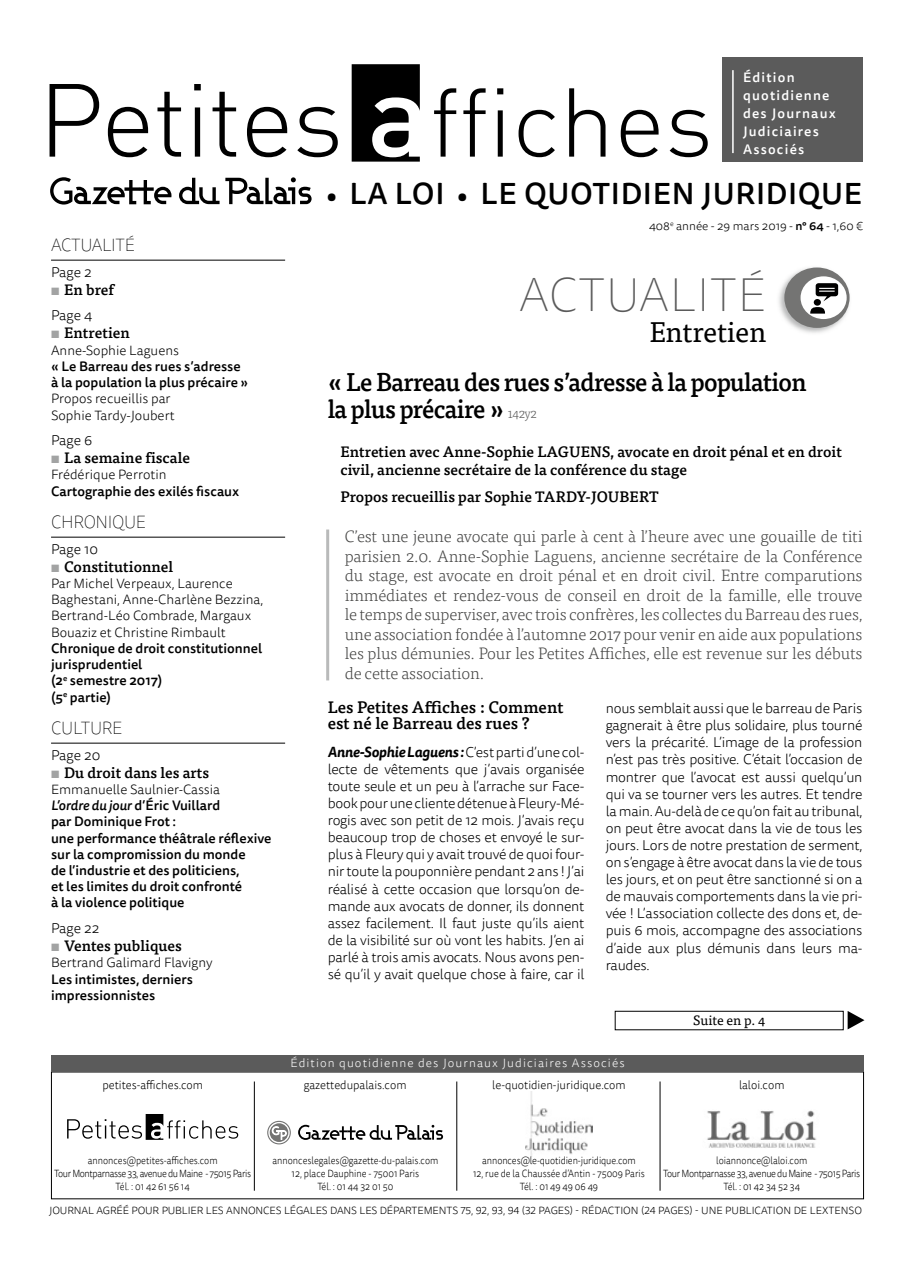
<style>
.page{position:relative;width:915px;height:1263px;background:#fff}
.page>*{position:absolute;margin:0;border:0;box-sizing:border-box;transform-origin:0 0}
.t1{font:100 48px "Tisa Sans OT";letter-spacing:.01em;color:#5b5b5b}
.t2{font:500 30px "Tisa Sans OT";letter-spacing:.02em;color:#000}
.t3{font:28.5px "Tisa OT";letter-spacing:-.01em;color:#000}
.t4{font:500 25.5px/27px "Tisa OT";letter-spacing:-.03em;color:#000;scale:.95 1}
.t5{font:100 18px "Tisa Sans OT";letter-spacing:-.02em;color:#000;scale:.95 1}
.t6{font:300 16.5px/19.5px "Tisa OT";letter-spacing:-.01em;color:#444443;text-align:justify}
.t7{font:500 16.5px/16.5px "Tisa OT";color:#000}
.t8{font:500 15px/18px "Tisa OT";color:#000}
.t9{font:300 14.25px/17.1px "Tisa Sans OT";letter-spacing:-.015em;color:#000;text-align:justify}
.t10{font:500 13.5px/16.2px "Tisa Sans OT";color:#000}
.t11{font:300 13.5px/16.2px "Tisa Sans OT";color:#000}
.t12{font:500 13.5px/18px "Tisa Sans OT";letter-spacing:.09em;color:#fff}
.t13{font:13.5px "Tisa OT";color:#000}
.t14{font:300 12px "Tisa Sans OT";color:#000;scale:.95 1}
.t15{font:300 12px "Tisa Sans OT";letter-spacing:.09em;color:#fff}
.t16{font:300 12px "Tisa Sans OT";color:#000}
.t17{font:300 10.5px/12.6px "Tisa Sans OT";letter-spacing:-.04em;color:#000;text-align:center;scale:.88 1}
.t18{font:300 10.5px/12.6px "Tisa Sans OT";letter-spacing:-.01em;color:#000;text-align:center;scale:.88 1}
.t19{font:300 10.5px "Tisa Sans OT";letter-spacing:-.01em;color:#000}
.s1{font-weight:700;color:#a2a3a3}
.s2{font-weight:300}
.s3{font-style:italic}
.s4{font-size:27px}
.s5{font-weight:500}
.s6{font-weight:300;font-size:13.5px;color:#5b5b5b}
.s7{font-weight:700;font-style:italic}
</style>
<div class="page">
<div style="left:721px;top:58px;width:140px;height:104px;background:#5b5b5b"></div>
<hr style="left:732px;top:70px;width:1px;height:83px;background:#fff">
<svg style="left:50px;top:84px;width:49px;height:73px"></svg>
<svg style="left:108px;top:107px;width:40px;height:50px"></svg>
<svg style="left:157px;top:92px;width:24px;height:65px"></svg>
<svg style="left:194px;top:84px;width:7px;height:73px"></svg>
<svg style="left:212px;top:92px;width:24px;height:65px"></svg>
<svg style="left:247px;top:107px;width:40px;height:50px"></svg>
<svg style="left:297px;top:107px;width:40px;height:50px"></svg>
<svg style="left:351px;top:64px;width:68px;height:98px"></svg>
<svg style="left:434px;top:88px;width:22px;height:69px"></svg>
<svg style="left:463px;top:88px;width:22px;height:69px"></svg>
<svg style="left:497px;top:88px;width:6px;height:69px"></svg>
<svg style="left:518px;top:110px;width:36px;height:47px"></svg>
<svg style="left:569px;top:88px;width:36px;height:69px"></svg>
<svg style="left:620px;top:110px;width:38px;height:47px"></svg>
<svg style="left:669px;top:110px;width:38px;height:47px"></svg>
<svg style="left:50px;top:177px;width:121px;height:28px"></svg>
<svg style="left:179px;top:178px;width:40px;height:26px"></svg>
<svg style="left:225px;top:177px;width:86px;height:27px"></svg>
<img style="left:525px;top:1091px;width:67px;height:65px">
<svg style="left:67px;top:1114px;width:171px;height:26px"></svg>
<img style="left:707px;top:1110px;width:110px;height:38px">
<hr style="left:659px;top:1081px;width:1px;height:110px;background:#000">
<hr style="left:456px;top:1081px;width:1px;height:110px;background:#000">
<hr style="left:254px;top:1081px;width:1px;height:110px;background:#000">
<svg style="left:269px;top:1123px;width:19px;height:19px"></svg>
<svg style="left:298px;top:1125px;width:145px;height:15px"></svg>
<svg style="left:271px;top:1126px;width:16px;height:14px"></svg>
<div style="left:267px;top:1121px;width:24px;height:23px;border:1px solid #747473;border-radius:50%"></div>
<div style="left:51px;top:1055px;width:812px;height:16px;background:#5b5b5b"></div>
<div style="left:614px;top:1011px;width:229px;height:19px;border:1px solid #000"></div>
<svg style="left:847px;top:1011px;width:17px;height:18px"></svg>
<hr style="left:51px;top:260px;width:234px;height:1px;background:#000">
<hr style="left:51px;top:537px;width:234px;height:1px;background:#000">
<hr style="left:51px;top:743px;width:234px;height:1px;background:#000">
<img style="left:779px;top:268px;width:71px;height:65px">
<div style="left:784px;top:267px;width:65px;height:61px;background:#747473;border-radius:50%"></div>
<div style="left:800px;top:276px;width:46px;height:43px;background:#fff;border-radius:50%"></div>
<svg style="left:810px;top:307px;width:14px;height:7px"></svg>
<div style="left:813px;top:299px;width:7px;height:7px;background:#000;border-radius:50%"></div>
<svg style="left:815px;top:283px;width:22px;height:18px"></svg>
<hr style="left:326px;top:529px;width:3px;height:151px;background:#b9baba">
<p class="t5" style="left:51px;top:235px;width:63px">ACTUALITÉ</p>
<p class="t9" style="left:51px;top:264px;width:42px">Page 2</p>
<p class="t8" style="left:51px;top:281px;width:64px"><span class="s1">▪</span> En bref</p>
<p class="t9" style="left:51px;top:308px;width:43px">Page 4</p>
<p class="t8" style="left:51px;top:324px;width:80px"><span class="s1">▪</span> Entretien</p>
<p class="t11" style="left:51px;top:343px;width:129px">Anne-Sophie Laguens</p>
<p class="t10" style="left:51px;top:359px;width:199px">« Le Barreau des rues s’adresse à la population la plus précaire »</p>
<p class="t11" style="left:51px;top:391px;width:125px">Propos recueillis par<br>Sophie Tardy-Joubert</p>
<p class="t9" style="left:51px;top:432px;width:43px">Page 6</p>
<p class="t8" style="left:51px;top:449px;width:140px"><span class="s1">▪</span> La semaine fiscale</p>
<p class="t11" style="left:51px;top:467px;width:117px">Frédérique Perrotin</p>
<p class="t10" style="left:51px;top:483px;width:189px">Cartographie des exilés fiscaux</p>
<p class="t5" style="left:51px;top:512px;width:101px">CHRONIQU E</p>
<p class="t9" style="left:51px;top:541px;width:48px">Page 10</p>
<p class="t8" style="left:51px;top:558px;width:124px"><span class="s1">▪</span> Constitutionnel</p>
<p class="t11" style="left:51px;top:576px;width:214px">Par Michel Verpeaux, Laurence Baghestani, Anne-Charlène Bezzina, Bertrand-Léo Combrade, Margaux Bouaziz et Christine Rimbault</p>
<p class="t10" style="left:51px;top:641px;width:212px">Chronique de droit constitutionnel jurisprudentiel<br>(2<sup>e</sup> semestre 2017)<br>(5<sup>e</sup> partie)</p>
<p class="t5" style="left:51px;top:718px;width:12px">CULTU</p>
<p class="t5" style="left:102px;top:718px;width:23px">RE</p>
<p class="t9" style="left:51px;top:747px;width:51px">Page 20</p>
<p class="t8" style="left:51px;top:764px;width:160px"><span class="s1">▪</span> Du droit dans les arts</p>
<p class="t10" style="left:51px;top:782px;width:222px"><span class="s2">Emmanuelle Saulnier-Cassia<br></span><span class="s3">L’ordre du jour</span> d’Éric Vuillard<br>par Dominique Frot :<br>une performance théâtrale réflexive sur la compromission du monde<br>de l’industrie et des politiciens,<br>et les limites du droit confronté<br>à la violence politique</p>
<p class="t9" style="left:51px;top:920px;width:50px">Page 22</p>
<p class="t8" style="left:51px;top:937px;width:132px"><span class="s1">▪</span> Ventes publiques</p>
<p class="t11" style="left:51px;top:955px;width:163px">Bertrand Galimard Flavigny</p>
<p class="t10" style="left:51px;top:971px;width:143px">Les intimistes, derniers impressionnistes</p>
<p class="t14" style="left:102px;top:1077px;width:107px">petites-affiches.com</p>
<p class="t12" style="left:742px;top:69px;width:94px">Édition quotidienne des Journaux<br>Judiciaires<br>Associés</p>
<h2 class="t2" style="left:326px;top:175px;width:537px"><span class="s4">•</span> LA LOI <span class="s4">•</span> LE QUOTIDIEN JURIDIQUE</h2>
<p class="t16" style="left:648px;top:219px;width:215px">408<sup>e</sup> année - 29 mars 2019 - <span class="s5">n° 64</span> - 1,60 €</p>
<h1 class="t1" style="left:519px;top:267px;width:248px">ACTUALITÉ</h1>
<h3 class="t3" style="left:649px;top:315px;width:118px">Entretien</h3>
<h3 class="t4" style="left:327px;top:369px;width:505px">« Le Barreau des rues s’adresse à la population la plus précaire » <span class="s6">142y2</span></h3>
<p class="t8" style="left:340px;top:443px;width:503px">Entretien avec Anne-Sophie LAGUENS, avocate en droit pénal et en droit civil, ancienne secrétaire de la conférence du stage</p>
<p class="t8" style="left:340px;top:488px;width:320px">Propos recueillis par Sophie TARDY-JOUBERT</p>
<p class="t6" style="left:344px;top:527px;width:519px">C’est une jeune avocate qui parle à cent à l’heure avec une gouaille de titi parisien 2.0. Anne-Sophie Laguens, ancienne secrétaire de la Conférence du stage, est avocate en droit pénal et en droit civil. Entre comparutions immédiates et rendez-vous de conseil en droit de la famille, elle trouve le temps de superviser, avec trois confrères, les collectes du Barreau des rues, une association fondée à l’automne 2017 pour venir en aide aux populations les plus démunies. Pour les Petites Affiches, elle est revenue sur les débuts de cette association.</p>
<p class="t7" style="left:327px;top:699px;width:237px">Les Petites Affiches : Comment est né le Barreau des rues ?</p>
<p class="t9" style="left:327px;top:744px;width:258px"><span class="s7">Anne-Sophie Laguens :</span> C’est parti d’une col&shy;lecte de vêtements que j’avais organisée toute seule et un peu à l’arrache sur Face&shy;book pour une cliente détenue à Fleury-Mé&shy;rogis avec son petit de 12 mois. J’avais reçu beaucoup trop de choses et envoyé le sur&shy;plus à Fleury qui y avait trouvé de quoi four&shy;nir toute la pouponnière pendant 2 ans ! J’ai réalisé à cette occasion que lorsqu’on de&shy;mande aux avocats de donner, ils donnent assez facilement. Il faut juste qu’ils aient de la visibilité sur où vont les habits. J’en ai parlé à trois amis avocats. Nous avons pen&shy;sé qu’il y avait quelque chose à faire, car il</p>
<p class="t9" style="left:605px;top:700px;width:258px">nous semblait aussi que le barreau de Paris gagnerait à être plus solidaire, plus tourné vers la précarité. L’image de la profession n’est pas très positive. C’était l’occasion de montrer que l’avocat est aussi quelqu’un qui va se tourner vers les autres. Et tendre la main. Au-delà de ce qu’on fait au tribunal, on peut être avocat dans la vie de tous les jours. Lors de notre prestation de serment, on s’engage à être avocat dans la vie de tous les jours, et on peut être sanctionné si on a de mauvais comportements dans la vie pri&shy;vée ! L’association collecte des dons et, de&shy;puis 6 mois, accompagne des associations d’aide aux plus démunis dans leurs ma&shy;raudes.</p>
<p class="t15" style="left:290px;top:1055px;width:335px">Édition quotidienne des Journaux Judiciaires Associés</p>
<p class="t13" style="left:693px;top:1013px;width:73px">Suite en p. 4</p>
<p class="t14" style="left:303px;top:1077px;width:110px">gazettedupalais.com</p>
<p class="t14" style="left:492px;top:1077px;width:142px">le-quotidien-juridique.com</p>
<p class="t14" style="left:738px;top:1077px;width:49px">laloi.com</p>
<p class="t17" style="left:54px;top:1155px;width:225px">annonces@petites-affiches.com<br>Tour Montparnasse 33, avenue du Maine - 75015 Paris<br>Tél. : 01 42 61 56 14</p>
<p class="t18" style="left:272px;top:1155px;width:190px">annonceslegales@gazette-du-palais.com<br>12, place Dauphine - 75001 Paris<br>Tél. : 01 44 32 01 50</p>
<p class="t18" style="left:473px;top:1155px;width:197px">annonces@le-quotidien-juridique.com<br>12, rue de la Chaussée d’Antin - 75009 Paris<br>Tél. : 01 49 49 06 49</p>
<p class="t17" style="left:663px;top:1155px;width:225px">loiannonce@laloi.com<br>Tour Montparnasse 33, avenue du Maine - 75015 Paris<br>Tél. : 01 42 34 52 34</p>
<p class="t19" style="left:49px;top:1204px;width:814px">JOURNAL AGRÉÉ POUR PUBLIER LES ANNONCES LÉGALES DANS LES DÉPARTEMENTS 75, 92, 93, 94 (32 PAGES) - RÉDACTION (24 PAGES) - UNE PUBLICATION DE LEXTENSO</p>
</div>
